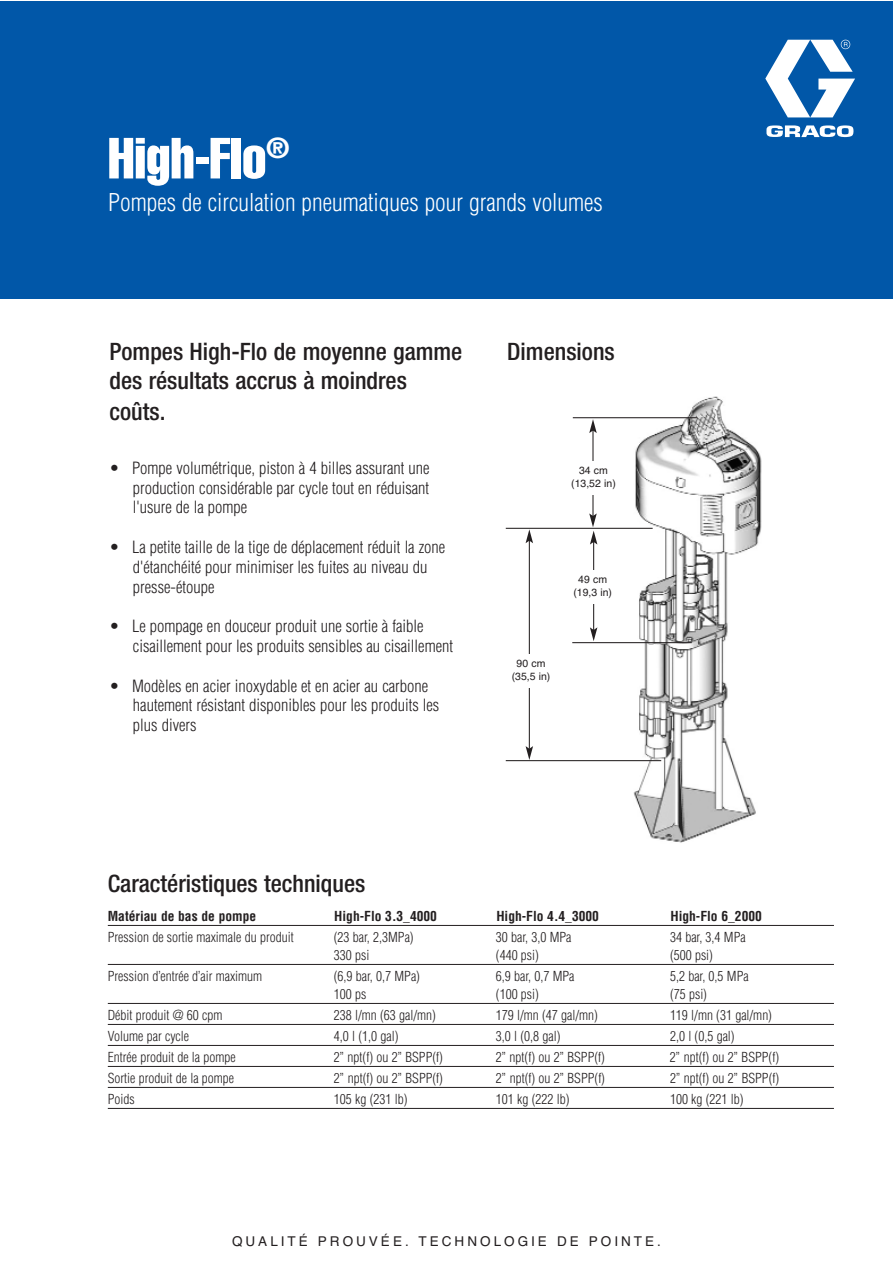
<style>
.page{position:relative;width:893px;height:1263px;background:#fff}
.page>*{position:absolute;margin:0;border:0;box-sizing:border-box;transform-origin:0 0}
.t1{font:57px "Helvetica LT Std Comp";color:#fff}
.t2{font:500 condensed 24px/28.8px "Helvetica Neue LT Std";color:#231f20}
.t3{font:300 condensed 24px "Helvetica LT Std";color:#fff}
.t4{font:300 condensed 16.5px/19.8px "Helvetica LT Std";color:#231f20}
.t5{font:300 condensed 13.5px "Helvetica LT Std";color:#231f20}
.t6{font:700 condensed 13.5px "Helvetica LT Std";color:#231f20}
.t7{font:13.5px "Helvetica";letter-spacing:.22em;color:#231f20}
.t8{font:10.5px/12.6px "Helvetica";color:#231f20;text-align:center}
</style>
<div class="page">
<img style="left:590px;top:396px;width:172px;height:447px">
<hr style="left:108px;top:925px;width:726px;height:1px;background:#231f20">
<hr style="left:108px;top:964px;width:726px;height:1px;background:#231f20">
<hr style="left:108px;top:1003px;width:726px;height:1px;background:#231f20">
<hr style="left:108px;top:1024px;width:726px;height:1px;background:#231f20">
<hr style="left:108px;top:1045px;width:726px;height:1px;background:#231f20">
<hr style="left:108px;top:1066px;width:726px;height:1px;background:#231f20">
<hr style="left:108px;top:1087px;width:726px;height:1px;background:#231f20">
<hr style="left:108px;top:1108px;width:726px;height:1px;background:#231f20">
<hr style="left:609px;top:530px;width:46px;height:1px;background:#fff">
<hr style="left:572px;top:642px;width:120px;height:1px;background:#231f20">
<hr style="left:506px;top:760px;width:155px;height:1px;background:#231f20">
<hr style="left:593px;top:542px;width:1px;height:88px;background:#231f20">
<svg style="left:590px;top:627px;width:7px;height:14px"></svg>
<hr style="left:529px;top:541px;width:1px;height:208px;background:#231f20">
<svg style="left:525px;top:529px;width:8px;height:14px"></svg>
<svg style="left:525px;top:746px;width:8px;height:14px"></svg>
<div style="left:567px;top:570px;width:51px;height:34px;background:#fff"></div>
<div style="left:498px;top:654px;width:66px;height:34px;background:#fff"></div>
<hr style="left:573px;top:417px;width:124px;height:1px;background:#231f20">
<hr style="left:592px;top:430px;width:1px;height:86px;background:#231f20">
<svg style="left:589px;top:419px;width:8px;height:14px"></svg>
<svg style="left:589px;top:513px;width:8px;height:32px"></svg>
<div style="left:561px;top:461px;width:65px;height:34px;background:#fff"></div>
<hr style="left:506px;top:528px;width:147px;height:1px;background:#231f20">
<div style="left:0;top:2px;width:892px;height:297px;background:#0157a8"></div>
<svg style="left:765px;top:40px;width:90px;height:97px"></svg>
<h1 class="t1" style="left:108px;top:125px;width:183px">High-Flo<sup>®</sup></h1>
<h2 class="t3" style="left:108px;top:194px;width:496px">Pompes de circulation pneumatiques pour grands volumes</h2>
<h2 class="t2" style="left:109px;top:340px;width:354px">Pompes High-Flo de moyenne gamme des résultats accrus à moindres</h2>
<h2 class="t2" style="left:109px;top:399px;width:57px">coûts.</h2>
<p class="t4" style="left:133px;top:459px;width:298px;text-align:justify;text-indent:-23px">• Pompe volumétrique, piston à 4 billes assurant une production considérable par cycle tout en réduisant l'usure de la pompe</p>
<p class="t4" style="left:133px;top:538px;width:314px;text-indent:-23px">• La petite taille de la tige de déplacement réduit la zone d'étanchéité pour minimiser les fuites au niveau du presse-étoupe</p>
<p class="t4" style="left:133px;top:618px;width:322px;text-indent:-23px">• Le pompage en douceur produit une sortie à faible cisaillement pour les produits sensibles au cisaillement</p>
<p class="t4" style="left:133px;top:677px;width:308px;text-indent:-23px">• Modèles en acier inoxydable et en acier au carbone hautement résistant disponibles pour les produits les plus divers</p>
<h2 class="t2" style="left:507px;top:340px;width:109px">Dimensions</h2>
<p class="t8" style="left:571px;top:465px;width:46px">34 cm (13,52 in)</p>
<p class="t8" style="left:573px;top:574px;width:40px">49 cm (19,3 in)</p>
<p class="t8" style="left:512px;top:658px;width:40px">90 cm (35,5 in)</p>
<h2 class="t2" style="left:108px;top:871px;width:259px">Caractéristiques techniques</h2>
<p class="t6" style="left:108px;top:910px;width:150px">Matériau de bas de pompe</p>
<p class="t6" style="left:334px;top:910px;width:104px">High-Flo 3.3_4000</p>
<p class="t6" style="left:496px;top:910px;width:104px">High-Flo 4.4_3000</p>
<p class="t6" style="left:670px;top:910px;width:93px">High-Flo 6_2000</p>
<p class="t5" style="left:108px;top:931px;width:187px">Pression de sortie maximale du produit</p>
<p class="t5" style="left:334px;top:931px;width:81px">(23 bar, 2,3MPa)</p>
<p class="t5" style="left:496px;top:931px;width:77px">30 bar, 3,0 MPa</p>
<p class="t5" style="left:670px;top:931px;width:77px">34 bar, 3,4 MPa</p>
<p class="t5" style="left:334px;top:949px;width:37px">330 psi</p>
<p class="t5" style="left:496px;top:949px;width:45px">(440 psi)</p>
<p class="t5" style="left:670px;top:949px;width:45px">(500 psi)</p>
<p class="t5" style="left:108px;top:970px;width:156px">Pression d’entrée d’air maximum</p>
<p class="t5" style="left:334px;top:970px;width:88px">(6,9 bar, 0,7 MPa)</p>
<p class="t5" style="left:496px;top:970px;width:80px">6,9 bar, 0,7 MPa</p>
<p class="t5" style="left:670px;top:970px;width:80px">5,2 bar, 0,5 MPa</p>
<p class="t5" style="left:334px;top:988px;width:34px">100 ps</p>
<p class="t5" style="left:496px;top:988px;width:45px">(100 psi)</p>
<p class="t5" style="left:670px;top:988px;width:39px">(75 psi)</p>
<p class="t5" style="left:108px;top:1009px;width:116px">Débit produit @ 60 cpm</p>
<p class="t5" style="left:334px;top:1009px;width:104px">238 l/mn (63 gal/mn)</p>
<p class="t5" style="left:496px;top:1009px;width:104px">179 l/mn (47 gal/mn)</p>
<p class="t5" style="left:670px;top:1009px;width:104px">119 l/mn (31 gal/mn)</p>
<p class="t5" style="left:108px;top:1030px;width:83px">Volume par cycle</p>
<p class="t5" style="left:334px;top:1030px;width:66px">4,0 l (1,0 gal)</p>
<p class="t5" style="left:496px;top:1030px;width:66px">3,0 l (0,8 gal)</p>
<p class="t5" style="left:670px;top:1030px;width:66px">2,0 l (0,5 gal)</p>
<p class="t5" style="left:108px;top:1051px;width:129px">Entrée produit de la pompe</p>
<p class="t5" style="left:334px;top:1051px;width:111px">2” npt(f) ou 2” BSPP(f)</p>
<p class="t5" style="left:496px;top:1051px;width:111px">2” npt(f) ou 2” BSPP(f)</p>
<p class="t5" style="left:670px;top:1051px;width:111px">2” npt(f) ou 2” BSPP(f)</p>
<p class="t5" style="left:108px;top:1072px;width:128px">Sortie produit de la pompe</p>
<p class="t5" style="left:334px;top:1072px;width:111px">2” npt(f) ou 2” BSPP(f)</p>
<p class="t5" style="left:496px;top:1072px;width:111px">2” npt(f) ou 2” BSPP(f)</p>
<p class="t5" style="left:670px;top:1072px;width:111px">2” npt(f) ou 2” BSPP(f)</p>
<p class="t5" style="left:108px;top:1093px;width:28px">Poids</p>
<p class="t5" style="left:334px;top:1093px;width:75px">105 kg (231 lb)</p>
<p class="t5" style="left:496px;top:1093px;width:75px">101 kg (222 lb)</p>
<p class="t5" style="left:670px;top:1093px;width:75px">100 kg (221 lb)</p>
<p class="t7" style="left:232px;top:1236px;width:430px">QUALITÉ PROUVÉE. TECHNOLOGIE DE POINTE.</p>
</div>
